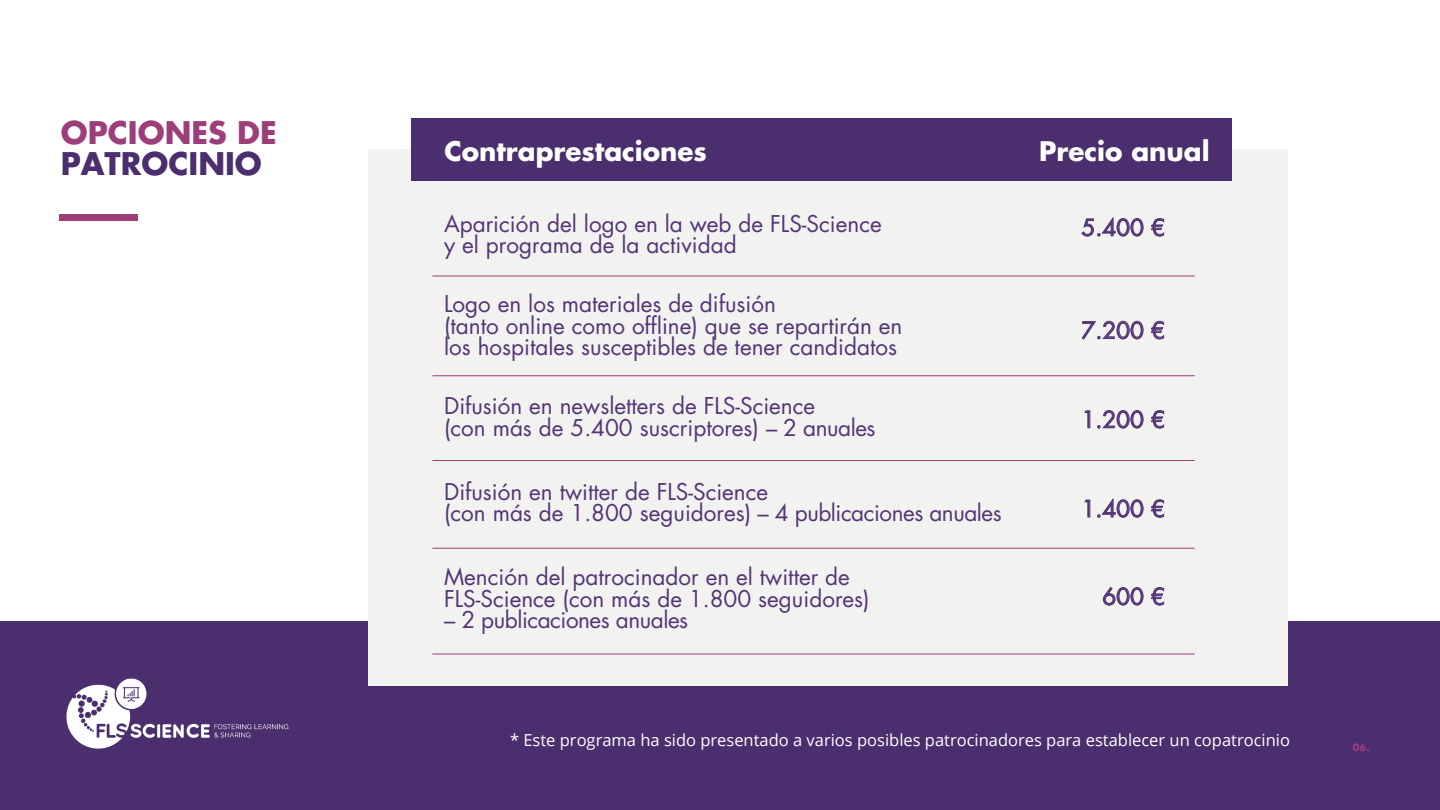
<style>
.page{position:relative;width:1440px;height:810px;background:#fff}
.page>*{position:absolute;margin:0;border:0;box-sizing:border-box;transform-origin:0 0}
.t1{font:700 30.38px "Futura Std";color:#9d3d79}
.t2{font:700 30.38px "Futura Std";color:#4a2e6d}
.t3{font:700 26.25px "Futura Std";color:#fff}
.t4{font:22.5px/21.3px "Futura Std";color:#543576}
.t5{font:22.5px "Futura Std";letter-spacing:-.02em;color:#543576}
.t6{font:16.5px "Open Sans";color:#fff}
.t7{font:700 9.75px "Futura Std";color:#9d3d79}
</style>
<div class="page">
<div style="left:0;top:622px;width:1440px;height:188px;background:#4a2e6d"></div>
<div style="left:368px;top:149px;width:920px;height:537px;background:#f2f2f0"></div>
<svg style="left:1081px;top:217px;width:63px;height:20px"></svg>
<svg style="left:1151px;top:218px;width:13px;height:19px"></svg>
<svg style="left:1081px;top:321px;width:63px;height:19px"></svg>
<svg style="left:1151px;top:321px;width:13px;height:19px"></svg>
<svg style="left:1084px;top:410px;width:7px;height:19px"></svg>
<svg style="left:1097px;top:410px;width:47px;height:19px"></svg>
<svg style="left:1151px;top:410px;width:13px;height:19px"></svg>
<svg style="left:1084px;top:499px;width:7px;height:19px"></svg>
<svg style="left:1097px;top:498px;width:47px;height:20px"></svg>
<svg style="left:1151px;top:499px;width:13px;height:19px"></svg>
<svg style="left:1103px;top:587px;width:41px;height:19px"></svg>
<svg style="left:1151px;top:587px;width:13px;height:19px"></svg>
<div style="left:412px;top:118px;width:820px;height:62px;background:#4a2e6d"></div>
<hr style="left:432px;top:276px;width:763px;height:1px;background:#9d3d79">
<hr style="left:432px;top:375px;width:763px;height:1px;background:#9d3d79">
<hr style="left:432px;top:460px;width:763px;height:1px;background:#9d3d79">
<hr style="left:432px;top:548px;width:763px;height:1px;background:#9d3d79">
<hr style="left:432px;top:654px;width:763px;height:1px;background:#9d3d79">
<div style="left:59px;top:214px;width:79px;height:6px;background:#9d3d79"></div>
<img style="left:66px;top:678px;width:223px;height:71px">
<h1 class="t1" style="left:61px;top:113px;width:218px">OPCIONES DE</h1>
<h1 class="t2" style="left:61px;top:143px;width:203px">PATROCINIO</h1>
<p class="t3" style="left:444px;top:134px;width:264px">Contraprestaciones</p>
<p class="t3" style="left:1039px;top:134px;width:172px">Precio anual</p>
<p class="t4" style="left:444px;top:213px;width:439px">Aparición del logo en la web de FLS-Science y el programa de la actividad</p>
<p class="t4" style="left:1082px;top:217px;width:85px">5.400 €</p>
<p class="t4" style="left:444px;top:294px;width:460px">Logo en los materiales de difusión<br>(tanto online como offline) que se repartirán en los hospitales susceptibles de tener candidatos</p>
<p class="t4" style="left:444px;top:396px;width:433px">Difusión en newsletters de FLS-Science<br>(con más de 5.400 suscriptores) – 2 anuales</p>
<p class="t4" style="left:444px;top:481px;width:559px">Difusión en twitter de FLS-Science<br>(con más de 1.800 seguidores) – 4 publicaciones anuales</p>
<p class="t4" style="left:444px;top:567px;width:427px">Mención del patrocinador en el twitter de<br>FLS-Science (con más de 1.800 seguidores)</p>
<p class="t5" style="left:444px;top:605px;width:246px">– 2 publicaciones anuales</p>
<p class="t4" style="left:1082px;top:320px;width:85px">7.200 €</p>
<p class="t4" style="left:1082px;top:409px;width:85px">1.200 €</p>
<p class="t4" style="left:1082px;top:498px;width:85px">1.400 €</p>
<p class="t4" style="left:1102px;top:586px;width:64px">600 €</p>
<p class="t6" style="left:510px;top:729px;width:782px">* Este programa ha sido presentado a varios posibles patrocinadores para establecer un copatrocinio</p>
<p class="t7" style="left:1353px;top:741px;width:18px">06.</p>
</div>
